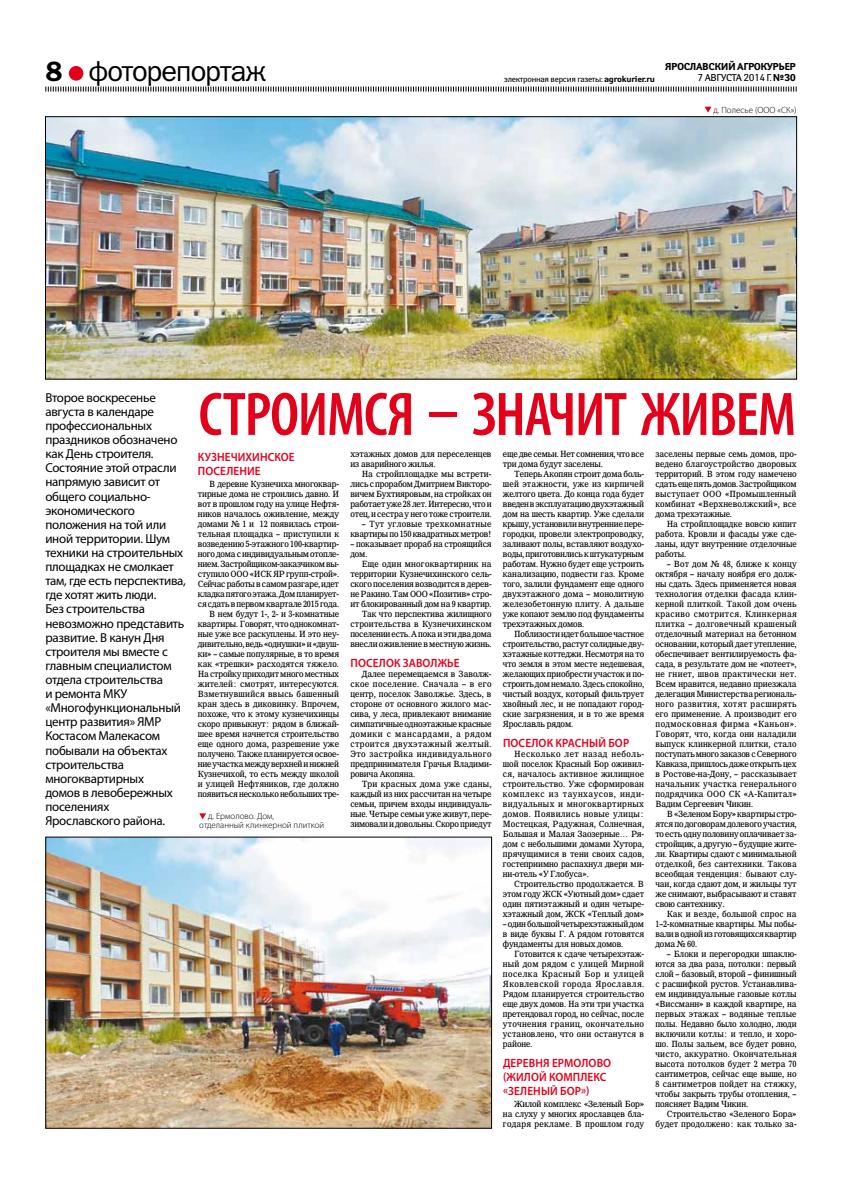
<style>
.page{position:relative;width:842px;height:1191px;background:#fff}
.page>*{position:absolute;margin:0;border:0;box-sizing:border-box;transform-origin:0 0}
.t1{font:600 condensed 62px "Myriad Pro";letter-spacing:-.02em;color:#e2001a}
.t2{font:29px "Franklin Gothic Book C";letter-spacing:-.04em;color:#000}
.t3{font:13px/14.1px "Myriad Pro";letter-spacing:-.02em;color:#000}
.t4{font:600 12px/14px "Myriad Pro";letter-spacing:.01em;color:#e2001a;scale:.94 1}
.t5{font:700 10px "Yanus C";letter-spacing:-.05em;color:#000}
.t6{font:10px "Yanus C";letter-spacing:-.05em;color:#000}
.t7{font:9px/10px "IZ Premium";letter-spacing:-.01em;color:#000;text-align:justify;scale:.94 1}
.t8{font:300 9px/9px "Myriad Pro";color:#000}
.t9{font:8.5px "Yanus C";letter-spacing:-.03em;color:#000}
.s1{font-family:"Franklin Gothic Demi C";font-size:28px}
.s2{font-weight:700}
</style>
<div class="page">
<svg style="left:45px;top:86px;width:752px;height:6px"></svg>
<svg style="left:68px;top:66px;width:16px;height:14px"></svg>
<div style="left:69px;top:66px;width:14px;height:15px;background:#e2001a;border-radius:50%"></div>
<img style="left:48px;top:839px;width:442px;height:287px">
<img style="left:47px;top:119px;width:748px;height:258px">
<svg style="left:199px;top:813px;width:7px;height:6px"></svg>
<svg style="left:705px;top:107px;width:6px;height:6px"></svg>
<h2 class="t2" style="left:45px;top:55px;width:222px"><span class="s1">8</span> фоторепортаж</h2>
<p class="t5" style="left:665px;top:61px;width:133px">Ярославский агрокурьер</p>
<p class="t9" style="left:504px;top:73px;width:153px">электронная версия газеты: <span class="s2">agrokurier.ru</span></p>
<p class="t6" style="left:698px;top:71px;width:100px">7 АВГУСТА 2014 г. <span class="s2">№30</span></p>
<p class="t8" style="left:713px;top:105px;width:85px">д. Полесье (ООО «СК»)</p>
<p class="t3" style="left:45px;top:390px;width:142px">Второе воскресенье августа в календаре профессиональных праздников обозначено как День строителя.<br>Состояние этой отрасли напрямую зависит от общего социально&shy;экономического положения на той или иной территории. Шум техники на строительных площадках не смолкает там, где есть перспектива, где хотят жить люди.<br>Без строительства невозможно представить развитие. В канун Дня строителя мы вместе с главным специалистом отдела строительства<br>и ремонта МКУ «Многофункциональный центр развития» ЯМР<br>Костасом Малекасом побывали на объектах строительства многоквартирных<br>домов в левобережных поселениях<br>Ярославского района.</p>
<h1 class="t1" style="left:198px;top:380px;width:599px">Строимся – значит живем</h1>
<h3 class="t4" style="left:198px;top:450px;width:104px">Кузнечихинское поселение</h3>
<p class="t7" style="left:198px;top:479px;width:152px;text-align:right">В деревне Кузнечиха многоквар&shy;тирные дома не строились давно. И вот в прошлом году на улице Нефтя&shy;ников началось оживление, между домами № 1 и 12 появилась строи&shy;тельная площадка – приступили к возведению 5-этажного 100-квартир&shy;ного дома с индивидуальным отопле&shy;нием. Застройщиком-заказчиком вы&shy;ступило ООО «ИСК ЯР групп-строй».<br>Сейчас работы в самом разгаре, идет кладка пятого этажа. Дом планирует&shy;ся сдать в первом квартале 2015 года.<br>В нем будут 1-, 2- и 3-комнатные квартиры. Говорят, что однокомнат&shy;ные уже все раскуплены. И это неу&shy;дивительно, ведь «однушки» и «двуш&shy;ки» – самые популярные, в то время как «трешки» расходятся тяжело.<br>На стройку приходит много местных жителей: смотрят, интересуются.<br>Взметнувшийся ввысь башенный кран здесь в диковинку. Впрочем, похоже, что к этому кузнечихинцы скоро привыкнут: рядом в ближай&shy;шее время начнется строительство еще одного дома, разрешение уже получено. Также планируется освое&shy;ние участка между верхней и нижней Кузнечихой, то есть между школой и улицей Нефтяников, где должно появиться несколько небольших тре-</p>
<p class="t8" style="left:199px;top:812px;width:127px;text-indent:9px">д. Ермолово. Дом,<br>отделанный клинкерной плиткой</p>
<p class="t7" style="left:350px;top:449px;width:152px">хэтажных домов для переселенцев из аварийного жилья.</p>
<p class="t7" style="left:350px;top:469px;width:152px;text-indent:11px">На стройплощадке мы встрети&shy;лись с прорабом Дмитрием Викторо&shy;вичем Бухтияровым, на стройках он работает уже 28 лет. Интересно, что и отец, и сестра у него тоже строители.</p>
<p class="t7" style="left:350px;top:519px;width:152px;text-align:right">– Тут угловые трехкомнатные квартиры по 150 квадратных метров!</p>
<p class="t7" style="left:350px;top:539px;width:152px">– показывает прораб на строящийся дом.</p>
<p class="t7" style="left:350px;top:559px;width:152px;text-align:right">Еще один многоквартирник на территории Кузнечихинского сель&shy;ского поселения возводится в дерев&shy;не Ракино. Там ООО «Позитив» стро&shy;ит блокированный дом на 9 квартир.<br>Так что перспектива жилищного строительства в Кузнечихинском поселении есть. А пока и эти два дома внесли оживление в местную жизнь.</p>
<h3 class="t4" style="left:350px;top:655px;width:118px">Поселок Заволжье</h3>
<p class="t7" style="left:350px;top:669px;width:152px;text-indent:11px">Далее перемещаемся в Заволж&shy;ское поселение. Сначала – в его центр, поселок Заволжье. Здесь, в стороне от основного жилого мас&shy;сива, у леса, привлекают внимание симпатичные одноэтажные красные домики с мансардами, а рядом строится двухэтажный желтый.<br>Это застройка индивидуального предпринимателя Грачья Владими&shy;ровича Акопяна.</p>
<p class="t7" style="left:350px;top:779px;width:152px;text-indent:11px">Три красных дома уже сданы, каждый из них рассчитан на четыре семьи, причем входы индивидуаль&shy;ные. Четыре семьи уже живут, пере&shy;зимовали и довольны. Скоро приедут</p>
<p class="t7" style="left:503px;top:449px;width:152px">еще две семьи. Нет сомнения, что все три дома будут заселены.</p>
<p class="t7" style="left:503px;top:469px;width:152px;text-indent:11px">Теперь Акопян строит дома боль&shy;шей этажности, уже из кирпичей желтого цвета. До конца года будет введен в эксплуатацию двухэтажный дом на шесть квартир. Уже сделали крышу, установили внутренние пере&shy;городки, провели электропроводку, заливают полы, вставляют воздухо&shy;воды, приготовились к штукатурным работам. Нужно будет еще устроить канализацию, подвести газ. Кроме того, залили фундамент еще одного двухэтажного дома – монолитную железобетонную плиту. А дальше уже копают землю под фундаменты трехэтажных домов.</p>
<p class="t7" style="left:503px;top:629px;width:152px;text-indent:11px">Поблизости идет большое частное строительство, растут солидные дву&shy;хэтажные коттеджи. Несмотря на то что земля в этом месте недешевая, желающих приобрести участок и по&shy;строить дом немало. Здесь спокойно, чистый воздух, который фильтрует хвойный лес, и не попадают город&shy;ские загрязнения, и в то же время Ярославль рядом.</p>
<h3 class="t4" style="left:503px;top:735px;width:136px">Поселок Красный Бор</h3>
<p class="t7" style="left:503px;top:749px;width:152px;text-indent:11px">Несколько лет назад неболь&shy;шой поселок Красный Бор оживил&shy;ся, началось активное жилищное строительство. Уже сформирован комплекс из таунхаусов, инди&shy;видуальных и многоквартирных домов. Появились новые улицы:<br>Мостецкая, Радужная, Солнечная, Большая и Малая Заозерные… Ря&shy;дом с небольшими домами Хутора, прячущимися в тени своих садов, гостеприимно распахнул двери ми&shy;ни-отель «У Глобуса».</p>
<p class="t7" style="left:503px;top:879px;width:152px;text-indent:11px">Строительство продолжается. В этом году ЖСК «Уютный дом» сдает один пятиэтажный и один четыре&shy;хэтажный дом, ЖСК «Теплый дом»</p>
<p class="t7" style="left:503px;top:919px;width:152px">– один большой четырехэтажный дом в виде буквы Г. А рядом готовятся фундаменты для новых домов.</p>
<p class="t7" style="left:503px;top:949px;width:152px;text-indent:11px">Готовится к сдаче четырехэтаж&shy;ный дом рядом с улицей Мирной поселка Красный Бор и улицей Яковлевской города Ярославля.<br>Рядом планируется строительство еще двух домов. На эти три участка претендовал город, но сейчас, после уточнения границ, окончательно установлено, что они останутся в районе.</p>
<h3 class="t4" style="left:503px;top:1055px;width:117px">Деревня Ермолово (жилой комплекс «Зеленый Бор»)</h3>
<p class="t7" style="left:503px;top:1099px;width:152px;text-indent:11px">Жилой комплекс «Зеленый Бор» на слуху у многих ярославцев бла&shy;годаря рекламе. В прошлом году</p>
<p class="t7" style="left:655px;top:449px;width:152px">заселены первые семь домов, про&shy;ведено благоустройство дворовых территорий. В этом году намечено сдать еще пять домов. Застройщиком выступает ООО «Промышленный комбинат «Верхневолжский», все дома трехэтажные.</p>
<p class="t7" style="left:655px;top:519px;width:152px;text-indent:11px">На стройплощадке вовсю кипит работа. Кровли и фасады уже сде&shy;ланы, идут внутренние отделочные работы.</p>
<p class="t7" style="left:655px;top:559px;width:152px;text-indent:11px">– Вот дом № 48, ближе к концу октября – началу ноября его долж&shy;ны сдать. Здесь применяется новая технология отделки фасада клин&shy;керной плиткой. Такой дом очень красиво смотрится. Клинкерная плитка – долговечный крашеный отделочный материал на бетонном основании, который дает утепление, обеспечивает вентилируемость фа&shy;сада, в результате дом не «потеет», не гниет, швов практически нет.<br>Всем нравится, недавно приезжала делегация Министерства региональ&shy;ного развития, хотят расширять его применение. А производит его подмосковная фирма «Каньон».<br>Говорят, что, когда они наладили выпуск клинкерной плитки, стало поступать много заказов с Северного Кавказа, пришлось даже открыть цех в Ростове-на-Дону, – рассказывает начальник участка генерального подрядчика ООО СК «А-Капитал» Вадим Сергеевич Чикин.</p>
<p class="t7" style="left:655px;top:809px;width:152px;text-indent:11px">В «Зеленом Бору» квартиры стро&shy;ятся по договорам долевого участия, то есть одну половину оплачивает за&shy;стройщик, а другую – будущие жите&shy;ли. Квартиры сдают с минимальной отделкой, без сантехники. Такова всеобщая тенденция: бывают слу&shy;чаи, когда сдают дом, и жильцы тут же снимают, выбрасывают и ставят свою сантехнику.</p>
<p class="t7" style="left:655px;top:909px;width:152px;text-indent:11px">Как и везде, большой спрос на 1–2-комнатные квартиры. Мы побы&shy;вали в одной из готовящихся квартир дома № 60.</p>
<p class="t7" style="left:655px;top:949px;width:152px;text-indent:11px">– Блоки и перегородки шпаклю&shy;ются за два раза, потолки: первый слой – базовый, второй – финишный с расшифкой рустов. Устанавлива&shy;ем индивидуальные газовые котлы «Виссманн» в каждой квартире, на первых этажах – водяные теплые полы. Недавно было холодно, люди включили котлы: и тепло, и хоро&shy;шо. Полы зальем, все будет ровно, чисто, аккуратно. Окончательная высота потолков будет 2 метра 70 сантиметров, сейчас еще выше, но 8 сантиметров пойдет на стяжку, чтобы закрыть трубы отопления, – поясняет Вадим Чикин.</p>
<p class="t7" style="left:655px;top:1108px;width:152px;text-align:right">Строительство «Зеленого Бора» будет продолжено: как только за-</p>
</div>
